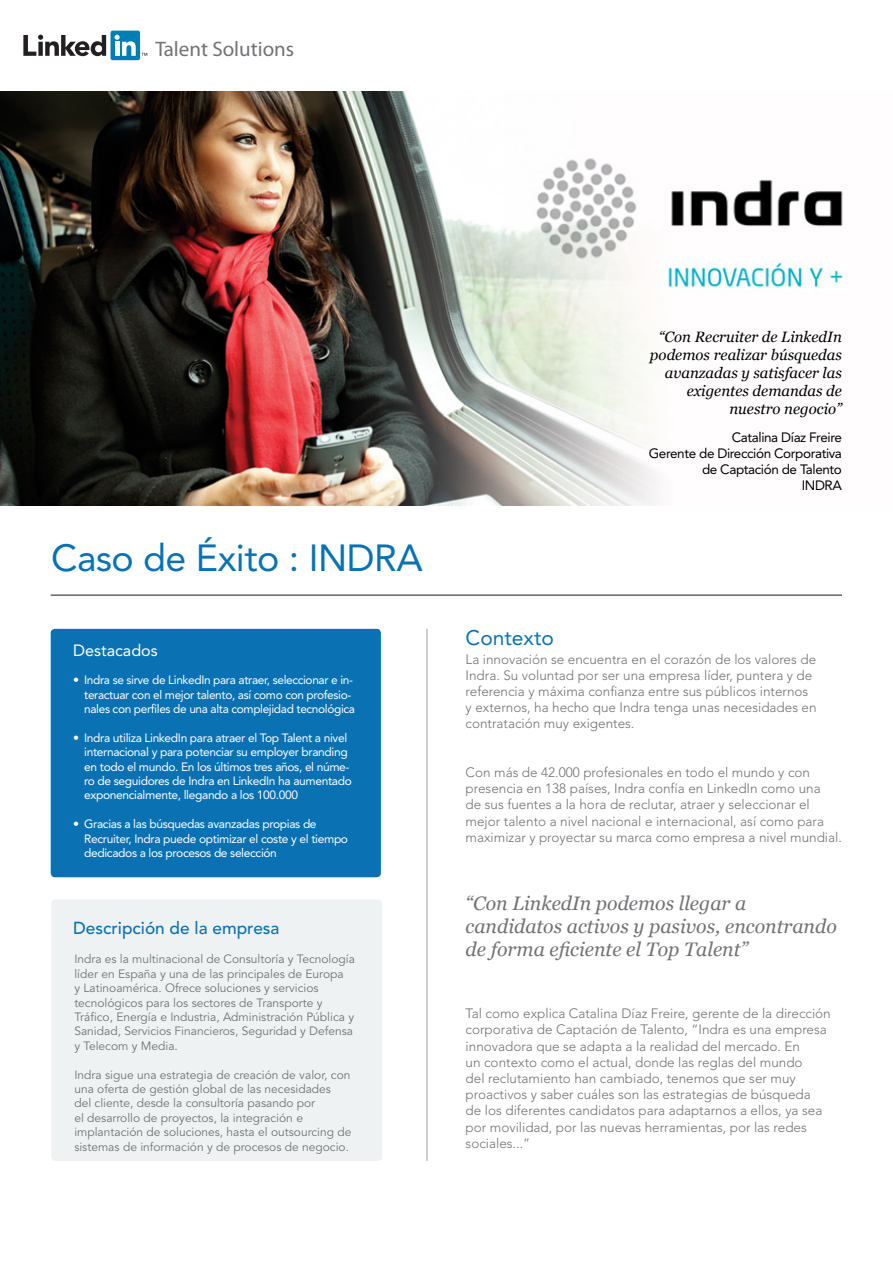
<style>
.page{position:relative;width:893px;height:1263px;background:#fff}
.page>*{position:absolute;margin:0;border:0;box-sizing:border-box;transform-origin:0 0}
.t1{font:37.5px "Avenir";letter-spacing:-.015em;color:#0a72b3}
.t2{font:21px "Avenir LT Std";color:#717275}
.t3{font:21px "Avenir";color:#0a72b3}
.t4{font:italic 19.5px/23.4px "Georgia";color:#717275}
.t5{font:500 17.25px "Avenir";color:#0a72b3}
.t6{font:16.2px "Avenir";color:#fff}
.t7{font:italic 15px/18px "Georgia";color:#000;text-align:right}
.t8{font:300 13.5px/16.2px "Avenir";color:#717275}
.t9{font:13.5px/16.2px "Avenir";letter-spacing:-.03em;color:#000;text-align:right}
.t10{font:12px/14.4px "Avenir";color:#717275}
.t11{font:12px/14.4px "Avenir";letter-spacing:-.03em;color:#fff}
</style>
<div class="page">
<div style="left:51px;top:899px;width:331px;height:262px;background:#eff2f3;border-radius:4px"></div>
<div style="left:51px;top:629px;width:330px;height:248px;background:#0a72b3;border-radius:4px"></div>
<hr style="left:51px;top:594px;width:791px;height:2px;background:#636366">
<hr style="left:427px;top:629px;width:1px;height:532px;background:#9b9da0">
<div style="left:111px;top:31px;width:29px;height:29px;background:#007fb2;border-radius:2px"></div>
<svg style="left:23px;top:35px;width:83px;height:21px"></svg>
<svg style="left:115px;top:35px;width:21px;height:21px"></svg>
<svg style="left:142px;top:53px;width:5px;height:3px"></svg>
<img style="left:0;top:92px;width:847px;height:414px">
<svg style="left:648px;top:329px;width:195px;height:89px"></svg>
<h2 class="t2" style="left:156px;top:36px;width:140px">Talent Solutions</h2>
<h1 class="t1" style="left:51px;top:536px;width:373px">Caso de Éxito : INDRA</h1>
<p class="t6" style="left:73px;top:640px;width:86px">Destacados</p>
<p class="t11" style="left:73px;top:673px;width:281px">• Indra se sirve de LinkedIn para atraer, seleccionar e in-</p>
<p class="t11" style="left:84px;top:687px;width:272px">teractuar con el mejor talento, así como con profesio&shy;nales con perfiles de una alta complejidad tecnológica</p>
<p class="t11" style="left:84px;top:745px;width:269px">internacional y para potenciar su employer branding en todo el mundo. En los últimos tres años, el núme&shy;ro de seguidores de Indra en LinkedIn ha aumentado exponencialmente, llegando a los 100.000</p>
<p class="t11" style="left:84px;top:831px;width:265px">Recruiter, Indra puede optimizar el coste y el tiempo dedicados a los procesos de selección</p>
<p class="t11" style="left:73px;top:730px;width:276px">• Indra utiliza LinkedIn para atraer el Top Talent a nivel</p>
<p class="t11" style="left:73px;top:817px;width:245px">• Gracias a las búsquedas avanzadas propias de</p>
<p class="t5" style="left:73px;top:918px;width:208px">Descripción de la empresa</p>
<p class="t10" style="left:74px;top:952px;width:282px">Indra es la multinacional de Consultoría y Tecnología líder en España y una de las principales de Europa<br>y Latinoamérica. Ofrece soluciones y servicios tecnológicos para los sectores de Transporte y Tráfico, Energía e Industria, Administración Pública y Sanidad, Servicios Financieros, Seguridad y Defensa y Telecom y Media.</p>
<p class="t10" style="left:74px;top:1067px;width:279px">Indra sigue una estrategia de creación de valor, con una oferta de gestión global de las necesidades<br>del cliente, desde la consultoría pasando por<br>el desarrollo de proyectos, la integración e implantación de soluciones, hasta el outsourcing de sistemas de información y de procesos de negocio.</p>
<p class="t7" style="left:650px;top:328px;width:194px">“Con Recruiter de LinkedIn podemos realizar búsquedas avanzadas y satisfacer las exigentes demandas de nuestro negocio”</p>
<h2 class="t3" style="left:466px;top:625px;width:90px">Contexto</h2>
<p class="t9" style="left:649px;top:429px;width:195px">Catalina Díaz Freire<br>Gerente de Dirección Corporativa de Captación de Talento<br>INDRA</p>
<p class="t8" style="left:466px;top:651px;width:352px">La innovación se encuentra en el corazón de los valores de Indra. Su voluntad por ser una empresa líder, puntera y de referencia y máxima confianza entre sus públicos internos y externos, ha hecho que Indra tenga unas necesidades en contratación muy exigentes.</p>
<p class="t8" style="left:466px;top:764px;width:378px">Con más de 42.000 profesionales en todo el mundo y con presencia en 138 países, Indra confía en LinkedIn como una<br>de sus fuentes a la hora de reclutar, atraer y seleccionar el mejor talento a nivel nacional e internacional, así como para maximizar y proyectar su marca como empresa a nivel mundial.</p>
<h3 class="t4" style="left:466px;top:891px;width:373px">“Con LinkedIn podemos llegar a candidatos activos y pasivos, encontrando de forma eficiente el Top Talent”</h3>
<p class="t8" style="left:466px;top:1005px;width:367px">Tal como explica Catalina Díaz Freire, gerente de la dirección corporativa de Captación de Talento, “Indra es una empresa innovadora que se adapta a la realidad del mercado. En<br>un contexto como el actual, donde las reglas del mundo<br>del reclutamiento han cambiado, tenemos que ser muy proactivos y saber cuáles son las estrategias de búsqueda<br>de los diferentes candidatos para adaptarnos a ellos, ya sea por movilidad, por las nuevas herramientas, por las redes sociales...”</p>
</div>
